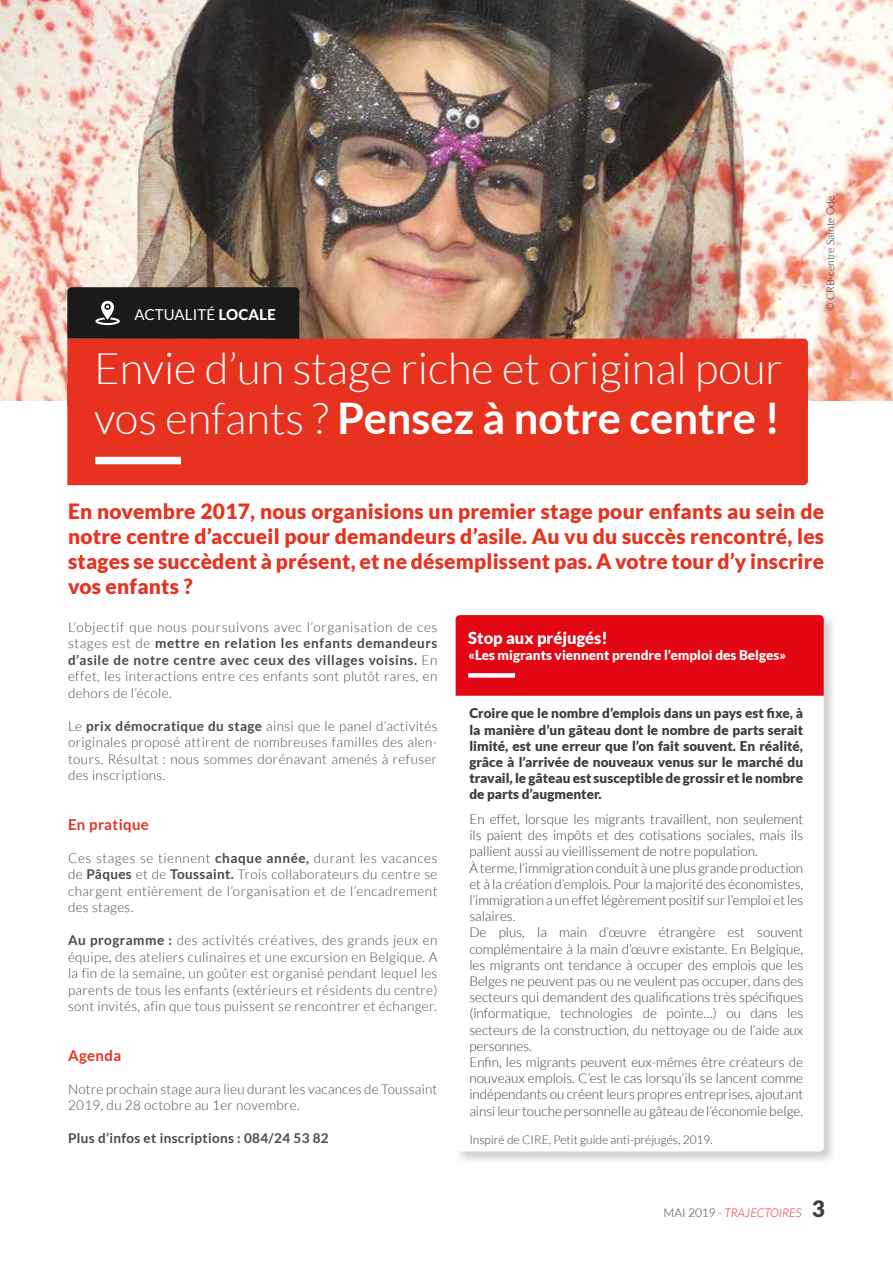
<style>
.page{position:relative;width:893px;height:1263px;background:#fff}
.page>*{position:absolute;margin:0;border:0;box-sizing:border-box;transform-origin:0 0}
.t1{font:300 43.5px/49.5px "Lato";color:#fff}
.t2{font:900 21px/25.2px "Lato";letter-spacing:.01em;color:#e6321f;text-align:justify}
.t3{font:900 16.5px "Lato";color:#fff}
.t4{font:700 15px "Lato";letter-spacing:.025em;color:#e63323}
.t5{font:15px "Lato";letter-spacing:.01em;color:#fff}
.t6{font:300 13.5px/16.5px "Lato";letter-spacing:.025em;color:#494848;text-align:justify}
.t7{font:300 13.5px/16.2px "Lato";color:#3c3c3b}
.t8{font:900 13.5px/16.2px "Lato";color:#3c3c3b;text-align:justify}
.t9{font:900 13.5px "Lato";color:#fff}
.t10{font:700 13.5px "Lato";letter-spacing:.025em;color:#494848}
.t11{font:300 12px "Lato";color:#3c3c3b}
.t12{font:italic 300 12px "Lato";color:#e6321f}
.t13{font:300 10.5px "Lato";color:#282827}
.s1{font-weight:800}
.s2{font-weight:700}
.s3{font-style:normal;color:#3c3c3b}
.s4{font-weight:900;font-style:normal;font-size:22.5px;color:#3c3c3b}
</style>
<div class="page">
<img style="left:1px;top:0;width:892px;height:401px">
<img style="left:0;top:0;width:1px;height:1263px">
<div style="left:67px;top:339px;width:741px;height:44px;background:#e6321f"></div>
<div style="left:67px;top:383px;width:741px;height:102px;background:#e6321f"></div>
<div style="left:67px;top:287px;width:232px;height:52px;background:#1a1a1a"></div>
<div style="left:95px;top:457px;width:86px;height:7px;background:#fff"></div>
<div style="left:453px;top:613px;width:385px;height:553px;background:#000;opacity:.2"></div>
<div style="left:456px;top:615px;width:368px;height:536px;background:#fff;border-radius:4px"></div>
<div style="left:456px;top:615px;width:368px;height:81px;background:#e30613"></div>
<div style="left:468px;top:673px;width:47px;height:5px;background:#fff"></div>
<p class="t5" style="left:134px;top:306px;width:143px">ACTUALITÉ <span class="s1">LOCALE</span></p>
<h1 class="t1" style="left:94px;top:344px;width:690px">Envie d’un stage riche et original pour vos enfants ? <span class="s2">Pensez à notre centre !</span></h1>
<p class="t13" style="left:825px;top:311px;width:117px;rotate:-90deg">© CRB-centre Sainte Ode</p>
<p class="t2" style="left:68px;top:498px;width:758px">En novembre 2017, nous organisions un premier stage pour enfants au sein de notre centre d’accueil pour demandeurs d’asile. Au vu du succès rencontré, les stages se succèdent à présent, et ne désemplissent pas. A votre tour d’y inscrire vos enfants ?</p>
<p class="t3" style="left:468px;top:628px;width:141px">Stop aux préjugés!</p>
<p class="t9" style="left:468px;top:647px;width:320px">«Les migrants viennent prendre l’emploi des Belges»</p>
<p class="t6" style="left:68px;top:618px;width:371px">L’objectif que nous poursuivons avec l’organisation de ces stages est de <span class="s2">mettre en relation les enfants demandeurs d’asile de notre centre avec ceux des villages voisins.</span> En effet, les interactions entre ces enfants sont plutôt rares, en dehors de l’école.</p>
<p class="t6" style="left:68px;top:717px;width:371px">Le <span class="s2">prix démocratique du stage</span> ainsi que le panel d’activités originales proposé attirent de nombreuses familles des alen&shy;tours. Résultat : nous sommes dorénavant amenés à refuser des inscriptions.</p>
<p class="t4" style="left:68px;top:815px;width:82px">En pratique</p>
<p class="t6" style="left:68px;top:849px;width:371px">Ces stages se tiennent <span class="s2">chaque année,</span> durant les vacances de <span class="s2">Pâques</span> et de <span class="s2">Toussaint.</span> Trois collaborateurs du centre se chargent entièrement de l’organisation et de l’encadrement des stages.</p>
<p class="t6" style="left:68px;top:932px;width:371px"><span class="s2">Au programme :</span> des activités créatives, des grands jeux en équipe, des ateliers culinaires et une excursion en Belgique. A la fin de la semaine, un goûter est organisé pendant lequel les parents de tous les enfants (extérieurs et résidents du centre) sont invités, afin que tous puissent se rencontrer et échanger.</p>
<p class="t4" style="left:68px;top:1046px;width:55px">Agenda</p>
<p class="t6" style="left:68px;top:1080px;width:371px">Notre prochain stage aura lieu durant les vacances de Toussaint<br>2019, du 28 octobre au 1er novembre.</p>
<p class="t10" style="left:68px;top:1130px;width:262px">Plus d’infos et inscriptions : 084/24 53 82</p>
<p class="t8" style="left:469px;top:705px;width:335px">Croire que le nombre d’emplois dans un pays est fixe, à la manière d’un gâteau dont le nombre de parts serait limité, est une erreur que l’on fait souvent. En réalité, grâce à l’arrivée de nouveaux venus sur le marché du travail, le gâteau est susceptible de grossir et le nombre de parts d’augmenter.</p>
<p class="t7" style="left:469px;top:811px;width:335px">En effet, lorsque les migrants travaillent, non seulement ils paient des impôts et des cotisations sociales, mais ils pallient aussi au vieillissement de notre population.<br>À terme, l’immigration conduit à une plus grande production et à la création d’emplois. Pour la majorité des économistes, l’immigration a un effet légèrement positif sur l’emploi et les salaires.<br>De plus, la main d’œuvre étrangère est souvent complémentaire à la main d’œuvre existante. En Belgique, les migrants ont tendance à occuper des emplois que les Belges ne peuvent pas ou ne veulent pas occuper, dans des secteurs qui demandent des qualifications très spécifiques (informatique, technologies de pointe…) ou dans les secteurs de la construction, du nettoyage ou de l’aide aux personnes.<br>Enfin, les migrants peuvent eux-mêmes être créateurs de nouveaux emplois. C’est le cas lorsqu’ils se lancent comme indépendants ou créent leurs propres entreprises, ajoutant ainsi leur touche personnelle au gâteau de l’économie belge.</p>
<p class="t11" style="left:469px;top:1134px;width:245px">Inspiré de CIRE, Petit guide anti-préjugés, 2019.</p>
<p class="t12" style="left:663px;top:1206px;width:163px"><span class="s3">MAI 2019 -</span> TRAJECTOIRES <span class="s4">3</span></p>
</div>
